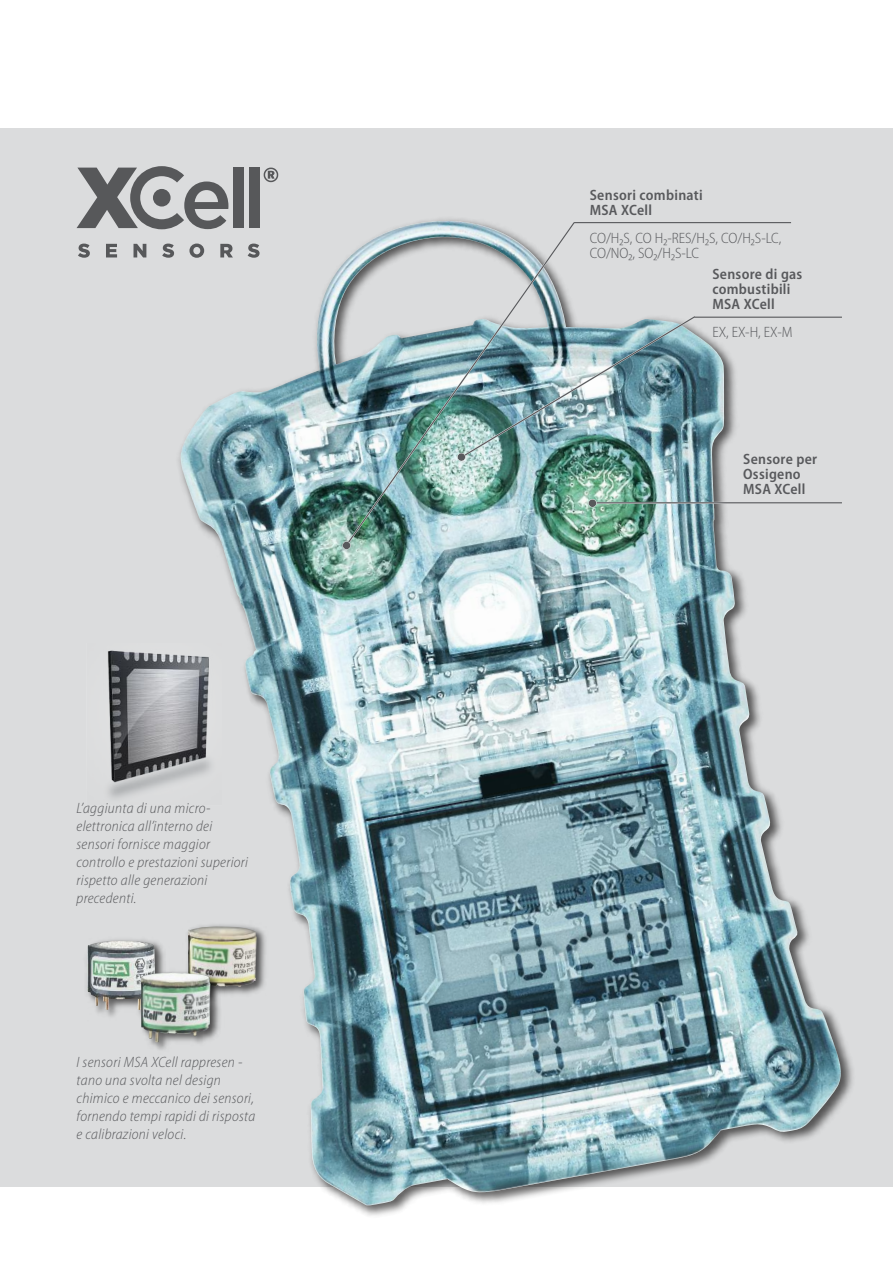
<style>
.page{position:relative;width:893px;height:1263px;background:#fff}
.page>*{position:absolute;margin:0;border:0;box-sizing:border-box;transform-origin:0 0}
.t1{font:italic 300 semi-condensed 15px/18px "Myriad Pro";letter-spacing:.02em;color:#58595c}
.t2{font:600 semi-condensed 15px/15px "Myriad Pro";letter-spacing:.02em;color:#58595c}
.t3{font:300 semi-condensed 15px/15px "Myriad Pro";color:#58595c}
</style>
<div class="page">
<div style="left:0;top:128px;width:893px;height:1058px;background:#dbdcdd"></div>
<img style="left:108px;top:650px;width:6px;height:148px">
<img style="left:96px;top:940px;width:18px;height:77px">
<img style="left:87px;top:941px;width:27px;height:69px">
<img style="left:114px;top:167px;width:779px;height:1049px">
<img style="left:180px;top:213px;width:664px;height:993px">
<div style="left:233px;top:168px;width:10px;height:60px;background:#57585a"></div>
<div style="left:250px;top:168px;width:10px;height:60px;background:#57585a"></div>
<svg style="left:78px;top:244px;width:12px;height:14px"></svg>
<svg style="left:106px;top:244px;width:11px;height:13px"></svg>
<svg style="left:134px;top:244px;width:12px;height:13px"></svg>
<svg style="left:162px;top:244px;width:12px;height:14px"></svg>
<svg style="left:189px;top:244px;width:15px;height:14px"></svg>
<svg style="left:220px;top:244px;width:13px;height:13px"></svg>
<svg style="left:248px;top:244px;width:12px;height:14px"></svg>
<svg style="left:77px;top:166px;width:151px;height:63px"></svg>
<svg style="left:264px;top:168px;width:14px;height:14px"></svg>
<hr style="left:594px;top:502px;width:245px;height:2px;background:#dbdcdd">
<hr style="left:574px;top:222px;width:217px;height:1px;background:#58595c">
<img style="left:346px;top:221px;width:230px;height:325px">
<img style="left:338px;top:537px;width:19px;height:19px">
<div style="left:343px;top:542px;width:7px;height:7px;background:#58595c;border-radius:50%"></div>
<div style="left:342px;top:541px;width:9px;height:9px;border:1px solid #dbdcdd;border-radius:50%"></div>
<img style="left:458px;top:315px;width:238px;height:145px">
<div style="left:457px;top:453px;width:8px;height:8px;background:#58595c;border-radius:50%"></div>
<div style="left:457px;top:453px;width:9px;height:8px;border:1px solid #dbdcdd;border-radius:50%"></div>
<hr style="left:597px;top:502px;width:245px;height:1px;background:#58595c">
<div style="left:589px;top:499px;width:7px;height:8px;background:#58595c;border-radius:50%"></div>
<div style="left:588px;top:499px;width:9px;height:8px;border:1px solid #dbdcdd;border-radius:50%"></div>
<p class="t1" style="left:77px;top:799px;width:173px">L’aggiunta di una micro&shy;elettronica all’interno dei sensori fornisce maggior controllo e prestazioni superiori rispetto alle generazioni precedenti.</p>
<p class="t1" style="left:77px;top:1053px;width:180px">I sensori MSA XCell rappresen - tano una svolta nel design chimico e meccanico dei sensori, fornendo tempi rapidi di risposta e calibrazioni veloci.</p>
<p class="t2" style="left:590px;top:188px;width:115px">Sensori combinati<br>MSA XCell</p>
<p class="t3" style="left:590px;top:230px;width:193px">CO/H₂S, CO H₂-RES/H₂S, CO/H₂S-LC,<br>CO/NO₂, SO₂/H₂S-LC</p>
<p class="t2" style="left:712px;top:267px;width:92px">Sensore di gas combustibili<br>MSA XCell</p>
<p class="t3" style="left:712px;top:325px;width:82px">EX, EX-H, EX-M</p>
<p class="t2" style="left:743px;top:452px;width:76px">Sensore per<br>Ossigeno<br>MSA XCell</p>
</div>
